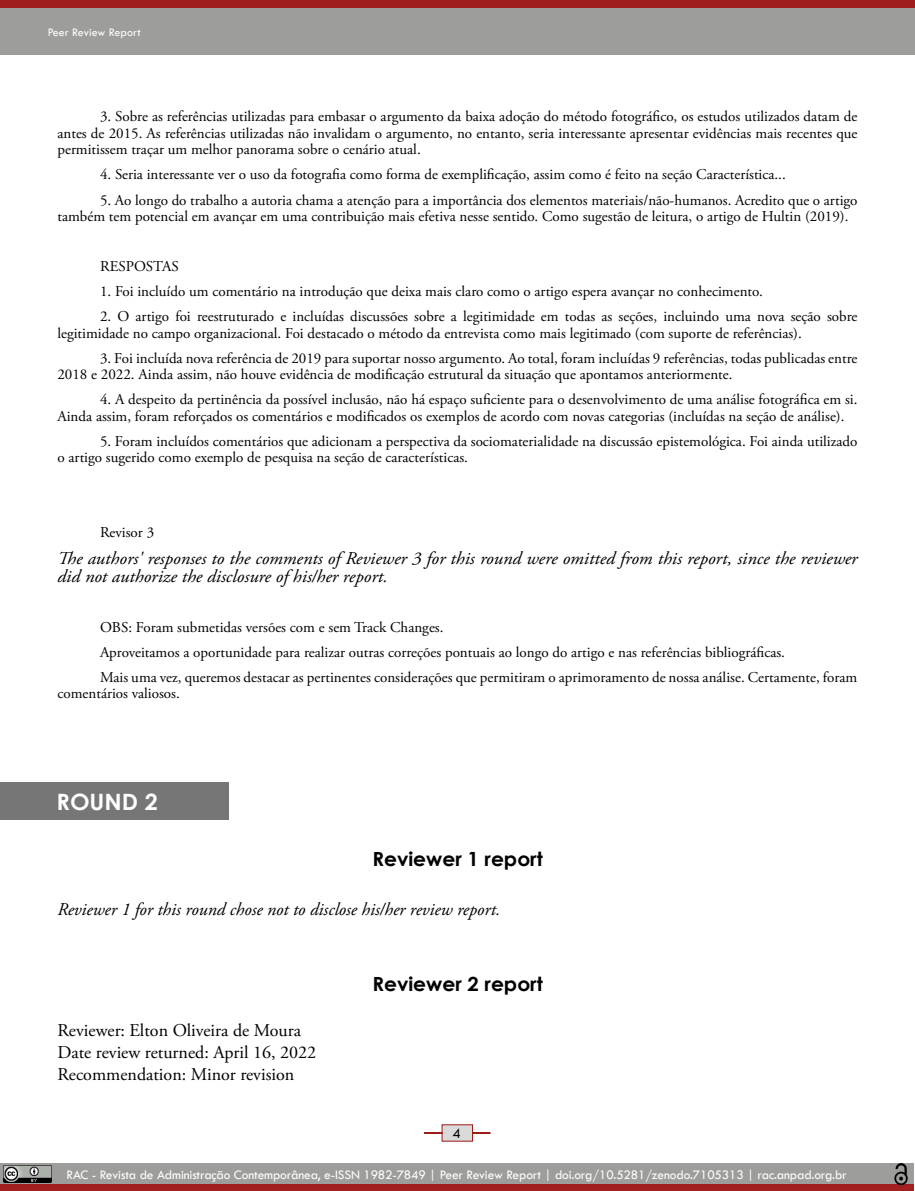
<style>
.page{position:relative;width:915px;height:1191px;background:#fff}
.page>*{position:absolute;margin:0;border:0;box-sizing:border-box;transform-origin:0 0}
.t1{font:700 22.5px "Century Gothic";color:#fff;scale:1.04 1}
.t2{font:700 19.5px "Century Gothic";color:#000;scale:1.04 1}
.t3{font:italic 18px/18px "Adobe Garamond Pro";color:#000;scale:1.04 1}
.t4{font:18px/22.4px "Adobe Garamond Pro";color:#000}
.t5{font:italic 18px "Adobe Garamond Pro";color:#000}
.t6{font:15px/16.5px "Adobe Garamond Pro";color:#000}
.t7{font:15px "Tw Cen";color:#000}
.t8{font:13.5px "Tw Cen";letter-spacing:-.01em;color:#fff}
.t9{font:12px "Tw Cen";color:#fff}
</style>
<div class="page">
<svg style="left:424px;top:1124px;width:67px;height:18px"></svg>
<hr style="left:914px;top:0;width:1px;height:54px;background:#9d9d9c">
<div style="left:0;top:0;width:914px;height:54px;background:#9d9d9c"></div>
<div style="left:0;top:0;width:914px;height:7px;background:#9d1a18"></div>
<div style="left:0;top:1163px;width:913px;height:21px;background:#9d9d9c"></div>
<div style="left:0;top:1184px;width:913px;height:7px;background:#a0211f"></div>
<img style="left:4px;top:1165px;width:48px;height:17px">
<img style="left:894px;top:1163px;width:13px;height:21px">
<div style="left:0;top:782px;width:228px;height:38px;background:#767676"></div>
<p class="t9" style="left:48px;top:25px;width:94px">Peer Review Report</p>
<p class="t6" style="left:57px;top:109px;width:801px;text-align:justify;text-indent:43px">3. Sobre as referências utilizadas para embasar o argumento da baixa adoção do método fotográfico, os estudos utilizados datam de antes de 2015. As referências utilizadas não invalidam o argumento, no entanto, seria interessante apresentar evidências mais recentes que permitissem traçar um melhor panorama sobre o cenário atual.</p>
<p class="t6" style="left:100px;top:167px;width:687px">4. Seria interessante ver o uso da fotografia como forma de exemplificação, assim como é feito na seção Característica...</p>
<p class="t6" style="left:57px;top:192px;width:801px;text-indent:43px">5. Ao longo do trabalho a autoria chama a atenção para a importância dos elementos materiais/não-humanos. Acredito que o artigo também tem potencial em avançar em uma contribuição mais efetiva nesse sentido. Como sugestão de leitura, o artigo de Hultin (2019).</p>
<p class="t6" style="left:100px;top:258px;width:80px">RESPOSTAS</p>
<p class="t6" style="left:100px;top:283px;width:664px">1. Foi incluído um comentário na introdução que deixa mais claro como o artigo espera avançar no conhecimento.</p>
<p class="t6" style="left:57px;top:308px;width:801px;text-indent:43px">2. O artigo foi reestruturado e incluídas discussões sobre a legitimidade em todas as seções, incluindo uma nova seção sobre legitimidade no campo organizacional. Foi destacado o método da entrevista como mais legitimado (com suporte de referências).</p>
<p class="t6" style="left:57px;top:350px;width:801px;text-indent:43px">3. Foi incluída nova referência de 2019 para suportar nosso argumento. Ao total, foram incluídas 9 referências, todas publicadas entre<br>2018 e 2022. Ainda assim, não houve evidência de modificação estrutural da situação que apontamos anteriormente.</p>
<p class="t6" style="left:57px;top:391px;width:801px;text-indent:43px">4. A despeito da pertinência da possível inclusão, não há espaço suficiente para o desenvolvimento de uma análise fotográfica em si.<br>Ainda assim, foram reforçados os comentários e modificados os exemplos de acordo com novas categorias (incluídas na seção de análise).</p>
<p class="t6" style="left:57px;top:433px;width:801px;text-indent:43px">5. Foram incluídos comentários que adicionam a perspectiva da sociomaterialidade na discussão epistemológica. Foi ainda utilizado o artigo sugerido como exemplo de pesquisa na seção de características.</p>
<p class="t6" style="left:100px;top:525px;width:56px">Revisor 3</p>
<p class="t3" style="left:57px;top:549px;width:770px">The authors' responses to the comments of Reviewer 3 for this round were omitted from this report, since the reviewer did not authorize the disclosure of his/her report.</p>
<p class="t6" style="left:100px;top:615px;width:758px;line-height:25px">OBS: Foram submetidas versões com e sem Track Changes.<br>Aproveitamos a oportunidade para realizar outras correções pontuais ao longo do artigo e nas referências bibliográficas.<br>Mais uma vez, queremos destacar as pertinentes considerações que permitiram o aprimoramento de nossa análise. Certamente, foram</p>
<p class="t6" style="left:57px;top:686px;width:124px">comentários valiosos.</p>
<h1 class="t1" style="left:56px;top:784px;width:99px">ROUND 2</h1>
<h2 class="t2" style="left:372px;top:844px;width:165px">Reviewer 1 report</h2>
<p class="t5" style="left:58px;top:898px;width:444px">Reviewer 1 for this round chose not to disclose his/her review report.</p>
<p class="t4" style="left:58px;top:1019px;width:260px">Reviewer: Elton Oliveira de Moura<br>Date review returned: April 16, 2022<br>Recommendation: Minor revision</p>
<h2 class="t2" style="left:372px;top:969px;width:165px">Reviewer 2 report</h2>
<p class="t7" style="left:452px;top:1123px;width:10px">4</p>
<p class="t8" style="left:66px;top:1166px;width:781px">RAC - Revista de Administração Contemporânea, e-ISSN 1982-7849 | Peer Review Report | doi.org/10.5281/zenodo.7105313 | rac.anpad.org.br</p>
</div>
